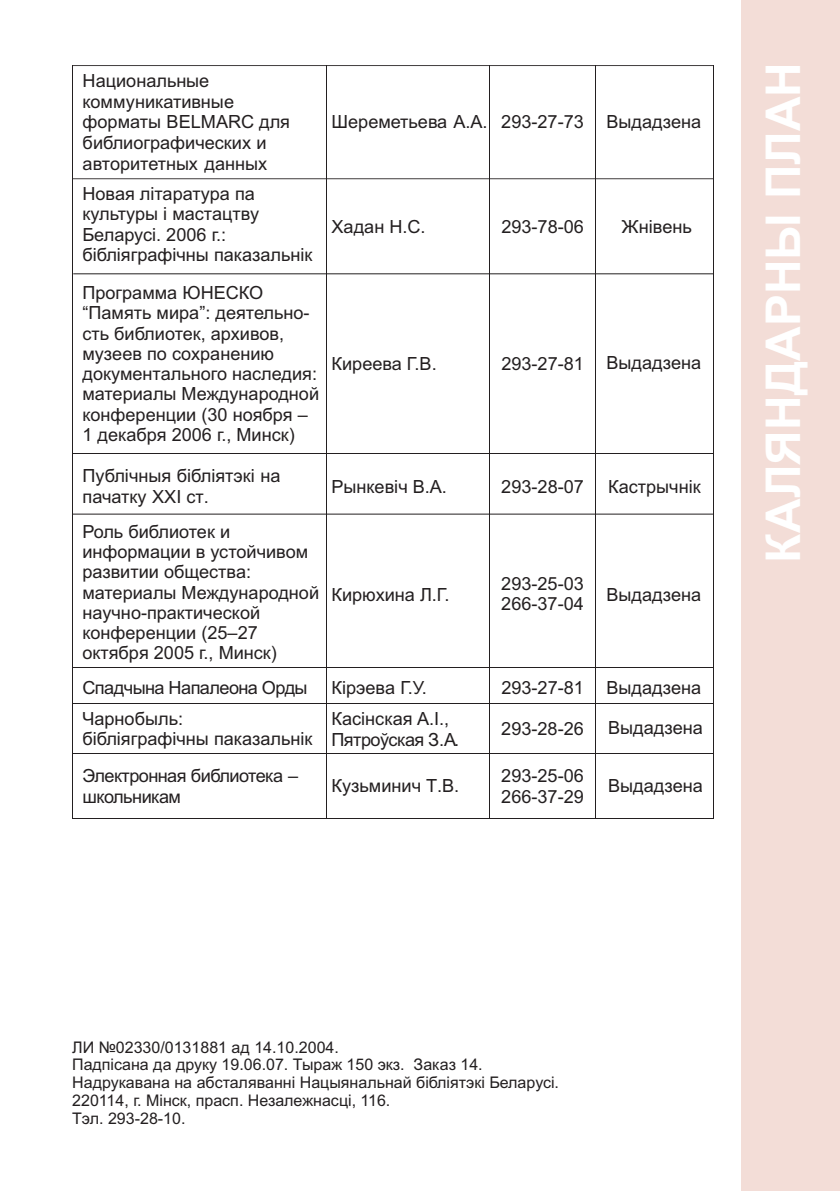
<style>
.page{position:relative;width:840px;height:1191px;background:#fff}
.page>*{position:absolute;margin:0;border:0;box-sizing:border-box;transform-origin:0 0}
.t1{font:700 48px "Arial";color:#fff}
.t2{font:18.2px/20.2px "Arial";color:#231f20}
.t3{font:18.2px "Arial";letter-spacing:-.03em;color:#231f20}
.t4{font:16px/17.8px "Arial";color:#231f20}
</style>
<div class="page">
<div style="left:741px;top:0;width:98px;height:1191px;background:#f3ddd7"></div>
<hr style="left:72px;top:178px;width:641px;height:1px;background:#231f20">
<hr style="left:72px;top:66px;width:1px;height:387px;background:#231f20">
<hr style="left:326px;top:66px;width:1px;height:388px;background:#231f20">
<hr style="left:489px;top:66px;width:1px;height:388px;background:#231f20">
<hr style="left:594px;top:66px;width:1px;height:388px;background:#231f20">
<hr style="left:73px;top:273px;width:640px;height:1px;background:#231f20">
<hr style="left:72px;top:453px;width:641px;height:1px;background:#231f20">
<hr style="left:72px;top:454px;width:1px;height:64px;background:#231f20">
<hr style="left:326px;top:454px;width:1px;height:261px;background:#231f20">
<hr style="left:489px;top:454px;width:1px;height:250px;background:#231f20">
<hr style="left:594px;top:454px;width:1px;height:64px;background:#231f20">
<hr style="left:712px;top:65px;width:1px;height:453px;background:#231f20">
<hr style="left:594px;top:514px;width:1px;height:190px;background:#231f20">
<hr style="left:712px;top:514px;width:1px;height:190px;background:#231f20">
<hr style="left:72px;top:703px;width:641px;height:1px;background:#231f20">
<hr style="left:72px;top:704px;width:1px;height:49px;background:#231f20">
<hr style="left:326px;top:704px;width:1px;height:49px;background:#231f20">
<hr style="left:489px;top:704px;width:1px;height:49px;background:#231f20">
<hr style="left:594px;top:704px;width:1px;height:49px;background:#231f20">
<hr style="left:712px;top:704px;width:1px;height:49px;background:#231f20">
<hr style="left:72px;top:753px;width:641px;height:1px;background:#231f20">
<hr style="left:72px;top:754px;width:1px;height:65px;background:#231f20">
<hr style="left:326px;top:754px;width:1px;height:65px;background:#231f20">
<hr style="left:489px;top:754px;width:1px;height:65px;background:#231f20">
<hr style="left:594px;top:754px;width:1px;height:65px;background:#231f20">
<hr style="left:712px;top:754px;width:1px;height:65px;background:#231f20">
<hr style="left:72px;top:818px;width:254px;height:1px;background:#231f20">
<hr style="left:327px;top:818px;width:162px;height:1px;background:#231f20">
<hr style="left:490px;top:818px;width:104px;height:1px;background:#231f20">
<hr style="left:595px;top:818px;width:117px;height:1px;background:#231f20">
<hr style="left:72px;top:497px;width:1px;height:207px;background:#231f20">
<hr style="left:72px;top:513px;width:640px;height:1px;background:#231f20">
<hr style="left:72px;top:667px;width:641px;height:1px;background:#231f20">
<hr style="left:72px;top:65px;width:641px;height:1px;background:#231f20">
<p class="t2" style="left:83px;top:72px;width:209px;line-height:20.8px">Национальные коммуникативные форматы BELMARC для библиографических и авторитетных данных</p>
<p class="t2" style="left:82px;top:185px;width:231px">Новая літаратура па культуры і мастацтву<br>Беларусі. 2006 г.: бібліяграфічны паказальнік</p>
<p class="t2" style="left:82px;top:284px;width:238px">Программа ЮНЕСКО “Память мира”: деятельно&shy;сть библиотек, архивов, музеев по сохранению документального наследия: материалы Международной конференции (30 ноября –<br>1 декабря 2006 г., Минск)</p>
<p class="t2" style="left:82px;top:467px;width:199px">Публічныя бібліятэкі на</p>
<p class="t2" style="left:82px;top:488px;width:128px">пачатку ХХІ ст.</p>
<p class="t2" style="left:82px;top:523px;width:238px">Роль библиотек и информации в устойчивом развитии общества: материалы Международной научно-практической конференции (25–27 октября 2005 г., Минск)</p>
<p class="t3" style="left:82px;top:680px;width:226px">Спадчына Напалеона Орды</p>
<p class="t2" style="left:82px;top:710px;width:231px">Чарнобыль: бібліяграфічны паказальнік</p>
<p class="t2" style="left:331px;top:113px;width:254px">Шереметьева А.А. 293-27-73</p>
<p class="t2" style="left:606px;top:113px;width:96px">Выдадзена</p>
<p class="t2" style="left:331px;top:218px;width:95px">Хадан Н.С.</p>
<p class="t2" style="left:501px;top:218px;width:84px">293-78-06</p>
<p class="t2" style="left:621px;top:218px;width:71px">Жнівень</p>
<p class="t2" style="left:331px;top:355px;width:107px">Киреева Г.В.</p>
<p class="t2" style="left:501px;top:355px;width:84px">293-27-81</p>
<p class="t2" style="left:606px;top:355px;width:96px">Выдадзена</p>
<p class="t2" style="left:331px;top:478px;width:117px">Рынкевіч В.А.</p>
<p class="t2" style="left:501px;top:478px;width:84px">293-28-07</p>
<p class="t2" style="left:607px;top:478px;width:94px">Кастрычнік</p>
<p class="t2" style="left:331px;top:586px;width:119px">Кирюхина Л.Г.</p>
<p class="t2" style="left:501px;top:574px;width:84px;line-height:20.8px">293-25-03<br>266-37-04</p>
<p class="t2" style="left:606px;top:586px;width:96px">Выдадзена</p>
<p class="t2" style="left:331px;top:679px;width:97px">Кірэева Г.У .</p>
<p class="t2" style="left:501px;top:679px;width:84px">293-27-81</p>
<p class="t2" style="left:331px;top:710px;width:119px">Касінская А.І.,</p>
<p class="t3" style="left:331px;top:732px;width:129px">Пятроўская З.А.</p>
<p class="t2" style="left:501px;top:720px;width:84px">293-28-26</p>
<p class="t2" style="left:606px;top:679px;width:96px">Выдадзена</p>
<p class="t2" style="left:607px;top:719px;width:96px">Выдадзена</p>
<p class="t3" style="left:82px;top:769px;width:217px">Электронная библиотека –</p>
<p class="t2" style="left:501px;top:767px;width:84px">293-25-06</p>
<p class="t2" style="left:331px;top:777px;width:129px">Кузьминич Т.В.</p>
<p class="t3" style="left:82px;top:789px;width:100px">школьникам</p>
<p class="t2" style="left:501px;top:788px;width:84px">266-37-29</p>
<p class="t2" style="left:607px;top:777px;width:96px">Выдадзена</p>
<h1 class="t1" style="left:764px;top:563px;width:502px;rotate:-90deg">КАЛЯНДАРНЫ ПЛАН</h1>
<p class="t4" style="left:72px;top:1039px;width:488px">ЛИ №02330/0131881 ад 14.10.2004.<br>Падпісана да друку 19.06.07. Тыраж 150 экз. Заказ 14.<br>Надрукавана на абсталяванні Нацыянальнай бібліятэкі Беларусі.<br>220114, г. Мінск, прасп. Незалежнасці, 116.<br>Тэл. 293-28-10.</p>
</div>
